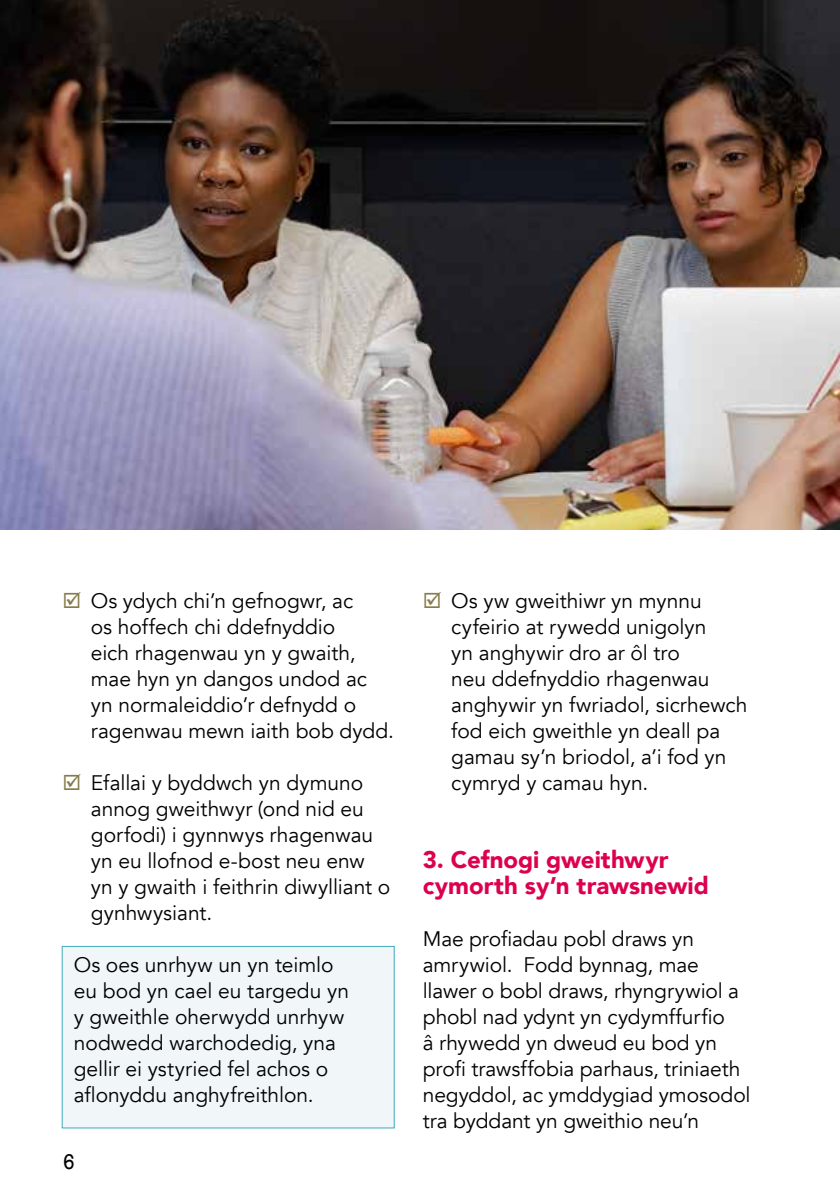
<style>
.page{position:relative;width:840px;height:1191px;background:#fff}
.page>*{position:absolute;margin:0;border:0;box-sizing:border-box;transform-origin:0 0}
.t1{font:900 24px/26px "Avenir";color:#dd004e}
.t2{font:21px/26px "Avenir";color:#000}
.t3{font:20px "Rockwell";color:#000}
.s1{color:#867b49}
</style>
<div class="page">
<img style="left:0;top:0;width:839px;height:530px">
<div style="left:62px;top:946px;width:332px;height:182px;background:#f1f7f9"></div>
<div style="left:62px;top:946px;width:332px;height:182px;border:1px solid #3eacbb"></div>
<p class="t2" style="left:91px;top:588px;width:304px;text-indent:-28px"><span class="s1">☑</span> Os ydych chi’n gefnogwr, ac<br>os hoffech chi ddefnyddio<br>eich rhagenwau yn y gwaith, mae hyn yn dangos undod ac yn normaleiddio’r defnydd o ragenwau mewn iaith bob dydd.</p>
<p class="t2" style="left:91px;top:770px;width:301px;text-indent:-28px"><span class="s1">☑</span> Efallai y byddwch yn dymuno annog gweithwyr (ond nid eu gorfodi) i gynnwys rhagenwau yn eu llofnod e-bost neu enw yn y gwaith i feithrin diwylliant o gynhwysiant.</p>
<p class="t2" style="left:74px;top:952px;width:277px">Os oes unrhyw un yn teimlo eu bod yn cael eu targedu yn y gweithle oherwydd unrhyw nodwedd warchodedig, yna gellir ei ystyried fel achos o aflonyddu anghyfreithlon.</p>
<p class="t3" style="left:63px;top:1149px;width:13px">6</p>
<p class="t2" style="left:451px;top:588px;width:297px;text-indent:-28px"><span class="s1">☑</span> Os yw gweithiwr yn mynnu cyfeirio at rywedd unigolyn<br>yn anghywir dro ar ôl tro<br>neu ddefnyddio rhagenwau anghywir yn fwriadol, sicrhewch fod eich gweithle yn deall pa gamau sy’n briodol, a’i fod yn cymryd y camau hyn.</p>
<p class="t1" style="left:422px;top:846px;width:287px">3. Cefnogi gweithwyr cymorth sy’n trawsnewid</p>
<p class="t2" style="left:422px;top:926px;width:329px">Mae profiadau pobl draws yn amrywiol. Fodd bynnag, mae llawer o bobl draws, rhyngrywiol a phobl nad ydynt yn cydymffurfio<br>â rhywedd yn dweud eu bod yn profi trawsffobia parhaus, triniaeth negyddol, ac ymddygiad ymosodol tra byddant yn gweithio neu’n</p>
</div>
